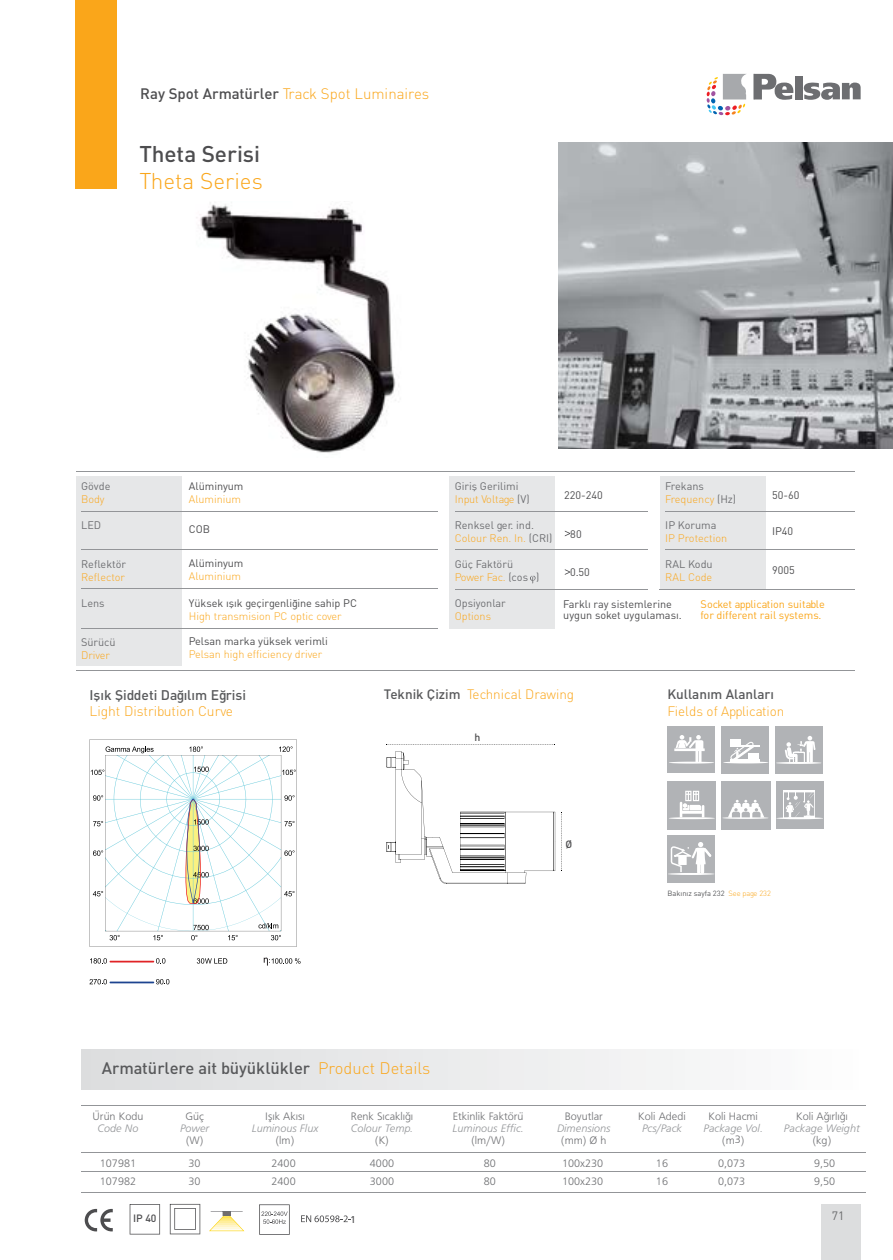
<style>
.page{position:relative;width:893px;height:1260px;background:#fff}
.page>*{position:absolute;margin:0;border:0;box-sizing:border-box;transform-origin:0 0}
.t1{font:22.5px/27px "DIN Medium Tr";color:#4d4d4f}
.t2{font:16.5px "DIN Medium Tr";color:#58595b}
.t3{font:15px "DINT Light Tr";color:#faa61a}
.t4{font:13.8px/16.6px "DIN Medium Tr";color:#58595b}
.t5{font:13.5px/16.2px "DINT Light Tr";color:#faa61a}
.t6{font:12px "DIN Tr";color:#696a6c}
.t7{font:11.25px/12.3px "Frugal Normal Tr";color:#6d6e71}
.t8{font:10.8px/13px "DIN Tr";color:#6d6e71}
.t9{font:10.8px/13px "DIN Tr";color:#4d4d4f}
.t10{font:10.8px/13px "DINT Light Tr";color:#faa61a}
.t11{font:10.8px/11.2px "DIN Tr";color:#faa61a}
.t12{font:10.5px "DIN Medium Tr";color:#4d4d4f}
.t13{font:9.75px "DIN Medium Tr";color:#4d4d4f}
.t14{font:7.5px "DIN Tr";color:#58595b}
.s1{font-family:"DIN Medium Tr";color:#4d4d4f}
.s2{font-family:"DINT Light Tr";color:#faa61a}
.s3{font-family:"DIN Tr";color:#4d4d4f}
.s4{font-family:"DIN Tr";color:#6d6e71}
.s5{font-family:"DIN Medium Tr";color:#58595b}
.s6{font-family:"Frugal Italic Tr";color:#939598}
</style>
<div class="page">
<div style="left:75px;top:0;width:41px;height:188px;background:#faa61a"></div>
<div style="left:821px;top:1204px;width:40px;height:56px;background:#dcddde"></div>
<div style="left:794px;top:76px;width:8px;height:23px;background:#6d6e71"></div>
<svg style="left:803px;top:82px;width:57px;height:18px"></svg>
<svg style="left:706px;top:74px;width:87px;height:41px"></svg>
<div style="left:449px;top:477px;width:105px;height:152px;background:#e6e7e8"></div>
<div style="left:659px;top:477px;width:106px;height:112px;background:#e6e7e8"></div>
<div style="left:76px;top:477px;width:106px;height:189px;background:#e6e7e8"></div>
<hr style="left:81px;top:511px;width:356px;height:1px;background:#939598">
<hr style="left:454px;top:511px;width:193px;height:1px;background:#939598">
<hr style="left:665px;top:511px;width:190px;height:1px;background:#939598">
<hr style="left:454px;top:589px;width:193px;height:1px;background:#939598">
<hr style="left:659px;top:589px;width:196px;height:1px;background:#939598">
<hr style="left:76px;top:670px;width:779px;height:1px;background:#939598">
<hr style="left:76px;top:471px;width:779px;height:1px;background:#939598">
<hr style="left:81px;top:549px;width:356px;height:1px;background:#939598">
<hr style="left:454px;top:549px;width:193px;height:1px;background:#939598">
<hr style="left:665px;top:549px;width:190px;height:1px;background:#939598">
<hr style="left:81px;top:589px;width:356px;height:1px;background:#939598">
<hr style="left:81px;top:628px;width:356px;height:1px;background:#939598">
<svg style="left:565px;top:531px;width:5px;height:5px"></svg>
<svg style="left:565px;top:569px;width:5px;height:6px"></svg>
<svg style="left:530px;top:576px;width:5px;height:7px"></svg>
<img style="left:558px;top:142px;width:334px;height:306px">
<div style="left:81px;top:1049px;width:777px;height:40px;background:linear-gradient(to right,#dcddde,#fcfcfd)"></div>
<hr style="left:81px;top:1105px;width:784px;height:1px;background:#939598">
<hr style="left:81px;top:1152px;width:784px;height:1px;background:#939598">
<hr style="left:81px;top:1192px;width:784px;height:1px;background:#939598">
<hr style="left:81px;top:1171px;width:784px;height:1px;background:#939598">
<img style="left:196px;top:202px;width:203px;height:251px">
<div style="left:667px;top:836px;width:48px;height:47px;background:#b1b3b6"></div>
<svg style="left:670px;top:842px;width:41px;height:31px"></svg>
<hr style="left:667px;top:873px;width:47px;height:2px;background:#fff;border-radius:50%">
<div style="left:667px;top:726px;width:48px;height:47px;background:#b1b3b6"></div>
<svg style="left:669px;top:735px;width:45px;height:29px"></svg>
<div style="left:774px;top:726px;width:48px;height:48px;background:#b1b3b6"></div>
<svg style="left:776px;top:736px;width:45px;height:28px"></svg>
<div style="left:721px;top:726px;width:48px;height:48px;background:#b1b3b6"></div>
<svg style="left:723px;top:742px;width:45px;height:21px"></svg>
<div style="left:748px;top:753px;width:10px;height:6px;background:#fff"></div>
<div style="left:729px;top:739px;width:11px;height:6px;background:#fff"></div>
<div style="left:775px;top:781px;width:48px;height:48px;background:#b1b3b6"></div>
<div style="left:783px;top:791px;width:31px;height:27px;background:#fff"></div>
<svg style="left:784px;top:792px;width:30px;height:25px"></svg>
<hr style="left:776px;top:817px;width:47px;height:2px;background:#fff;border-radius:50%">
<div style="left:667px;top:781px;width:48px;height:49px;background:#b1b3b6"></div>
<svg style="left:669px;top:791px;width:45px;height:28px"></svg>
<div style="left:721px;top:781px;width:49px;height:49px;background:#b1b3b6"></div>
<svg style="left:722px;top:800px;width:46px;height:19px"></svg>
<svg style="left:386px;top:751px;width:169px;height:133px"></svg>
<svg style="left:386px;top:744px;width:169px;height:1px"></svg>
<svg style="left:561px;top:812px;width:1px;height:59px"></svg>
<svg style="left:130px;top:1204px;width:30px;height:31px"></svg>
<svg style="left:85px;top:1209px;width:28px;height:22px"></svg>
<svg style="left:259px;top:1204px;width:31px;height:31px"></svg>
<svg style="left:301px;top:1215px;width:50px;height:7px"></svg>
<svg style="left:209px;top:1211px;width:35px;height:20px"></svg>
<hr style="left:89px;top:740px;width:1px;height:207px;background:#000">
<hr style="left:90px;top:740px;width:207px;height:1px;background:#000">
<hr style="left:296px;top:740px;width:1px;height:207px;background:#000">
<hr style="left:90px;top:946px;width:207px;height:1px;background:#000">
<svg style="left:91px;top:746px;width:205px;height:194px"></svg>
<svg style="left:90px;top:958px;width:17px;height:6px"></svg>
<svg style="left:156px;top:958px;width:9px;height:6px"></svg>
<hr style="left:110px;top:961px;width:44px;height:2px;background:#e02326">
<svg style="left:89px;top:979px;width:18px;height:6px"></svg>
<svg style="left:156px;top:979px;width:13px;height:6px"></svg>
<hr style="left:110px;top:982px;width:44px;height:1px;background:#1d4490">
<svg style="left:264px;top:958px;width:36px;height:8px"></svg>
<svg style="left:197px;top:958px;width:30px;height:6px"></svg>
<svg style="left:170px;top:1204px;width:30px;height:30px"></svg>
<p class="t3" style="left:140px;top:85px;width:290px"><span class="s1">Ray Spot Armatürler</span> Track Spot Luminaires</p>
<p class="t1" style="left:139px;top:140px;width:125px">Theta Serisi<br><span class="s2">Theta Series</span></p>
<p class="t8" style="left:81px;top:479px;width:31px">Gövde<br><span class="s2">Body</span></p>
<p class="t8" style="left:81px;top:518px;width:22px">LED</p>
<p class="t8" style="left:81px;top:557px;width:47px">Reflektör<br><span class="s2">Reflector</span></p>
<p class="t8" style="left:81px;top:597px;width:25px">Lens</p>
<p class="t8" style="left:81px;top:636px;width:36px">Sürücü<br><span class="s2">Driver</span></p>
<p class="t9" style="left:189px;top:479px;width:56px">Alüminyum<br><span class="s2">Aluminium</span></p>
<p class="t9" style="left:189px;top:523px;width:23px">COB</p>
<p class="t9" style="left:189px;top:556px;width:56px">Alüminyum<br><span class="s2">Aluminium</span></p>
<p class="t9" style="left:189px;top:596px;width:170px">Yüksek ışık geçirgenliğine sahip PC<br><span class="s2">High transmision PC optic cover</span></p>
<p class="t10" style="left:189px;top:635px;width:141px"><span class="s3">Pelsan marka yüksek verimli<br></span>Pelsan high efficiency driver</p>
<p class="t8" style="left:454px;top:479px;width:76px">Giriş Gerilimi<br><span class="s2">Input Voltage</span> (V)</p>
<p class="t8" style="left:454px;top:518px;width:99px">Renksel ger. ind.<br><span class="s2">Colour Ren. In.</span> (CRI)</p>
<p class="t8" style="left:454px;top:557px;width:86px">Güç Faktörü<br><span class="s2">Power Fac.</span> (cos )</p>
<p class="t8" style="left:454px;top:597px;width:53px">Opsiyonlar<br><span class="s2">Options</span></p>
<p class="t8" style="left:665px;top:479px;width:72px">Frekans<br><span class="s2">Frequency</span> (Hz)</p>
<p class="t10" style="left:665px;top:519px;width:63px"><span class="s4">IP Koruma<br></span>IP Protection</p>
<p class="t8" style="left:665px;top:558px;width:49px">RAL Kodu<br><span class="s2">RAL Code</span></p>
<p class="t9" style="left:564px;top:488px;width:40px">220-240</p>
<p class="t9" style="left:772px;top:488px;width:29px">50-60</p>
<p class="t9" style="left:570px;top:527px;width:13px">80</p>
<p class="t9" style="left:772px;top:524px;width:23px">IP40</p>
<p class="t9" style="left:772px;top:563px;width:24px">9005</p>
<p class="t9" style="left:570px;top:566px;width:21px">0.50</p>
<p class="t9" style="left:563px;top:598px;width:120px;line-height:11.2px">Farklı ray sistemlerine uygun soket uygulaması.</p>
<p class="t11" style="left:700px;top:598px;width:126px">Socket application suitable for different rail systems.</p>
<p class="t5" style="left:384px;top:686px;width:192px"><span class="s5">Teknik Çizim</span> Technical Drawing</p>
<p class="t4" style="left:89px;top:686px;width:158px">Işık Şiddeti Dağılım Eğrisi<br><span class="s2">Light Distribution Curve</span></p>
<p class="t5" style="left:667px;top:686px;width:118px"><span class="s5">Kullanım Alanları<br></span>Fields of Application</p>
<p class="t12" style="left:474px;top:730px;width:7px">h</p>
<p class="t2" style="left:102px;top:1058px;width:330px">Armatürlere ait büyüklükler <span class="s2">Product Details</span></p>
<p class="t12" style="left:565px;top:837px;width:8px">Ø</p>
<p class="t14" style="left:667px;top:889px;width:105px">Bakınız sayfa 232 <span class="s2">See page 232</span></p>
<p class="t7" style="left:93px;top:1110px;width:52px;text-align:center">Ürün Kodu<br><span class="s6">Code No</span></p>
<p class="t7" style="left:180px;top:1110px;width:31px;text-align:center">Güç<br><span class="s6">Power </span>(W)</p>
<p class="t7" style="left:351px;top:1110px;width:64px;text-align:center">Renk Sıcaklığı<br><span class="s6">Colour Temp. </span>(K)</p>
<p class="t7" style="left:452px;top:1110px;width:73px;text-align:center">Etkinlik Faktörü<br><span class="s6">Luminous Effic. </span>(lm/W)</p>
<p class="t7" style="left:252px;top:1110px;width:68px;text-align:center">Işık Akısı<br><span class="s6">Luminous Flux </span>(lm)</p>
<p class="t7" style="left:784px;top:1110px;width:77px;text-align:center">Koli Ağırlığı<br><span class="s6">Package Weight </span>(kg)</p>
<p class="t7" style="left:638px;top:1110px;width:49px;text-align:center">Koli Adedi<br><span class="s6">Pcs/Pack</span></p>
<p class="t7" style="left:703px;top:1110px;width:61px;text-align:center">Koli Hacmi<br><span class="s6">Package Vol. </span>(m3)</p>
<p class="t7" style="left:557px;top:1110px;width:55px;text-align:center">Boyutlar<br><span class="s6">Dimensions </span>(mm) Ø h</p>
<p class="t7" style="left:562px;top:1154px;width:43px;line-height:18px">100x230<br>100x230</p>
<p class="t7" style="left:370px;top:1154px;width:26px;line-height:18px">4000<br>3000</p>
<p class="t7" style="left:656px;top:1154px;width:14px;line-height:18px">16<br>16</p>
<p class="t7" style="left:814px;top:1155px;width:23px;line-height:18px">9,50<br>9,50</p>
<p class="t7" style="left:100px;top:1154px;width:38px;line-height:18px">107981<br>107982</p>
<p class="t7" style="left:189px;top:1154px;width:14px;line-height:18px">30<br>30</p>
<p class="t7" style="left:271px;top:1154px;width:26px;line-height:18px">2400<br>2400</p>
<p class="t7" style="left:483px;top:1154px;width:14px;line-height:18px">80<br>80</p>
<p class="t7" style="left:718px;top:1155px;width:29px;line-height:18px">0,073<br>0,073</p>
<p class="t12" style="left:133px;top:1212px;width:25px">IP 40</p>
<p class="t13" style="left:350px;top:1213px;width:7px">1</p>
<p class="t6" style="left:831px;top:1208px;width:14px">71</p>
</div>
